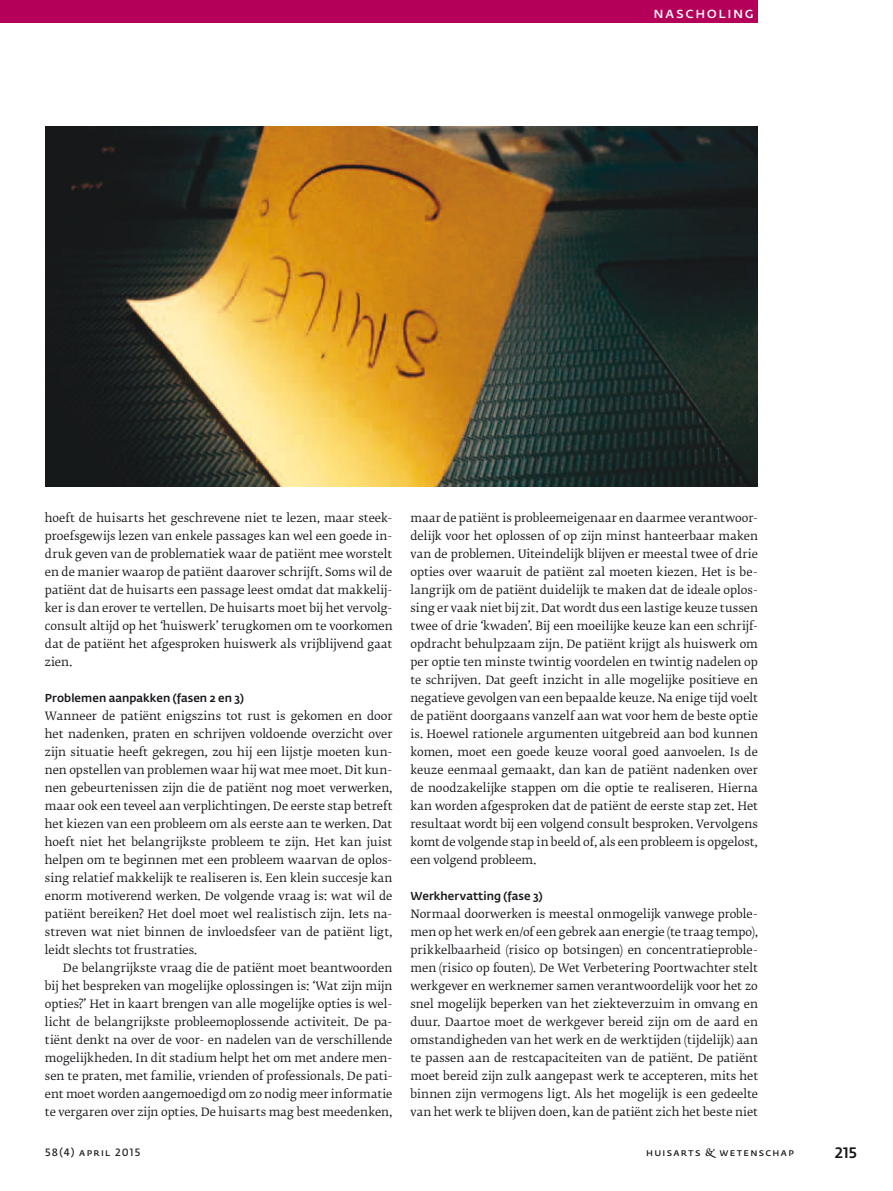
<style>
.page{position:relative;width:893px;height:1191px;background:#fff}
.page>*{position:absolute;margin:0;border:0;box-sizing:border-box;transform-origin:0 0}
.t1{font:600 15px "Fedra Sans Pro";letter-spacing:.1em;color:#fff}
.t2{font:500 15px "Fedra Sans Pro";color:#1a171c}
.t3{font:11.4px/18px "Fedra Serif B Pro";letter-spacing:.005em;color:#1a171c;text-align:justify}
.t4{font:500 11.4px "Fedra Sans Pro";letter-spacing:.005em;color:#1a171c}
.t5{font:600 10.5px "Fedra Sans Pro";letter-spacing:.12em;color:#1a171c}
.s1{font-family:"Fedra Serif B Pro Demi";font-weight:400}
</style>
<div class="page">
<div style="left:0;top:0;width:758px;height:23px;background:#b40059"></div>
<img style="left:45px;top:126px;width:713px;height:360px">
<h1 class="t1" style="left:653px;top:6px;width:102px">Nascholing</h1>
<p class="t3" style="left:45px;top:509px;width:349px">hoeft de huisarts het geschrevene niet te lezen, maar steek&shy;proefsgewijs lezen van enkele passages kan wel een goede in&shy;druk geven van de problematiek waar de patiënt mee worstelt en de manier waarop de patiënt daarover schrijft. Soms wil de pa tiënt dat de huisarts een passage leest omdat dat makkelij&shy;ker is dan erover te vertellen. De huisarts moet bij het vervolg&shy;consult altijd op het ‘huiswerk’ terugkomen om te voorkomen dat de patiënt het afgesproken huiswerk als vrijblijvend gaat zien.</p>
<p class="t4" style="left:45px;top:693px;width:201px">Problemen aanpakken (fasen 2 en 3)</p>
<p class="t3" style="left:45px;top:707px;width:349px">Wanneer de patiënt enigszins tot rust is gekomen en door het nadenken, praten en schrijven voldoende overzicht over zijn situatie heeft gekregen, zou hij een lijstje moeten kun&shy;nen opstellen van problemen waar hij wat mee moet. Dit kun&shy;nen gebeurtenissen zijn die de patiënt nog moet verwerken, maar ook een teveel aan verplichtingen. De eerste stap betreft het kiezen van een probleem om als eerste aan te werken. Dat hoeft niet het belangrijkste probleem te zijn. Het kan juist helpen om te beginnen met een probleem waarvan de oplos&shy;sing relatief makkelijk te realiseren is. Een klein succesje kan enorm motiverend werken. De volgende vraag is: wat wil de patiënt bereiken? Het doel moet wel realistisch zijn. Iets na&shy;streven wat niet binnen de invloedsfeer van de patiënt ligt, leidt slechts tot frustraties.</p>
<p class="t3" style="left:45px;top:959px;width:349px;text-indent:18px">De belangrijkste vraag die de patiënt moet beantwoorden bij het bespreken van mogelijke oplossingen is: ‘Wat zijn mijn opties?’ Het in kaart brengen van alle mogelijke opties is wel&shy;licht de belangrijkste probleemoplossende activiteit. De pa&shy;tiënt denkt na over de voor- en nadelen van de verschillende mogelijkheden. In dit stadium helpt het om met andere men&shy;sen te praten, met familie, vrienden of professionals. De pati&shy;ent moet worden aangemoedigd om zo nodig meer informatie te vergaren over zijn opties. De huisarts mag best meedenken,</p>
<p class="t3" style="left:410px;top:509px;width:349px">maar de patiënt is probleemeigenaar en daarmee verantwoor&shy;delijk voor het oplossen of op zijn minst hanteerbaar maken van de problemen. Uiteindelijk blijven er meestal twee of drie opties over waaruit de patiënt zal moeten kiezen. Het is be&shy;langrijk om de patiënt duidelijk te maken dat de ideale oplos&shy;sing er vaak niet bij zit. Dat wordt dus een lastige keuze tussen twee of drie ‘kwaden’. Bij een moeilijke keuze kan een schrijf&shy;opdracht behulpzaam zijn. De patiënt krijgt als huiswerk om per optie ten minste twintig voordelen en twintig nadelen op te schrijven. Dat geeft inzicht in alle mogelijke positieve en negatieve gevolgen van een bepaalde keuze. Na enige tijd voelt de patiënt doorgaans vanzelf aan wat voor hem de beste optie is. Hoewel rationele argumenten uitgebreid aan bod kunnen komen, moet een goede keuze vooral goed aanvoelen. Is de keuze eenmaal gemaakt, dan kan de patiënt nadenken over de noodzakelijke stappen om die optie te realiseren. Hierna kan worden afgesproken dat de patiënt de eerste stap zet. Het resultaat wordt bij een volgend consult besproken. Vervolgens komt de volgende stap in beeld of, als een probleem is opgelost, een volgend probleem.</p>
<p class="t4" style="left:410px;top:891px;width:134px">Werkhervatting (fase 3)</p>
<p class="t3" style="left:410px;top:905px;width:349px">Normaal doorwerken is meestal onmogelijk vanwege proble&shy;men op het werk en/of een gebrek aan energie (te traag tempo), prikkelbaarheid (risico op botsingen) en concentratieproble&shy;men (risico op fouten). De Wet Verbetering Poortwachter stelt werkgever en werknemer samen verantwoordelijk voor het zo snel mogelijk beperken van het ziekteverzuim in omvang en duur. Daartoe moet de werkgever bereid zijn om de aard en omstandigheden van het werk en de werktijden (tijdelijk) aan te passen aan de restcapaciteiten van de patiënt. De patiënt moet bereid zijn zulk aangepast werk te accepteren, mits het binnen zijn vermogens ligt. Als het mogelijk is een gedeelte van het werk te blijven doen, kan de patiënt zich het beste niet</p>
<p class="t5" style="left:45px;top:1147px;width:97px">58(4) april 2015</p>
<p class="t5" style="left:646px;top:1147px;width:149px">huisarts <span class="s1">&amp;</span> wetenschap</p>
<h1 class="t2" style="left:835px;top:1145px;width:24px">215</h1>
</div>
